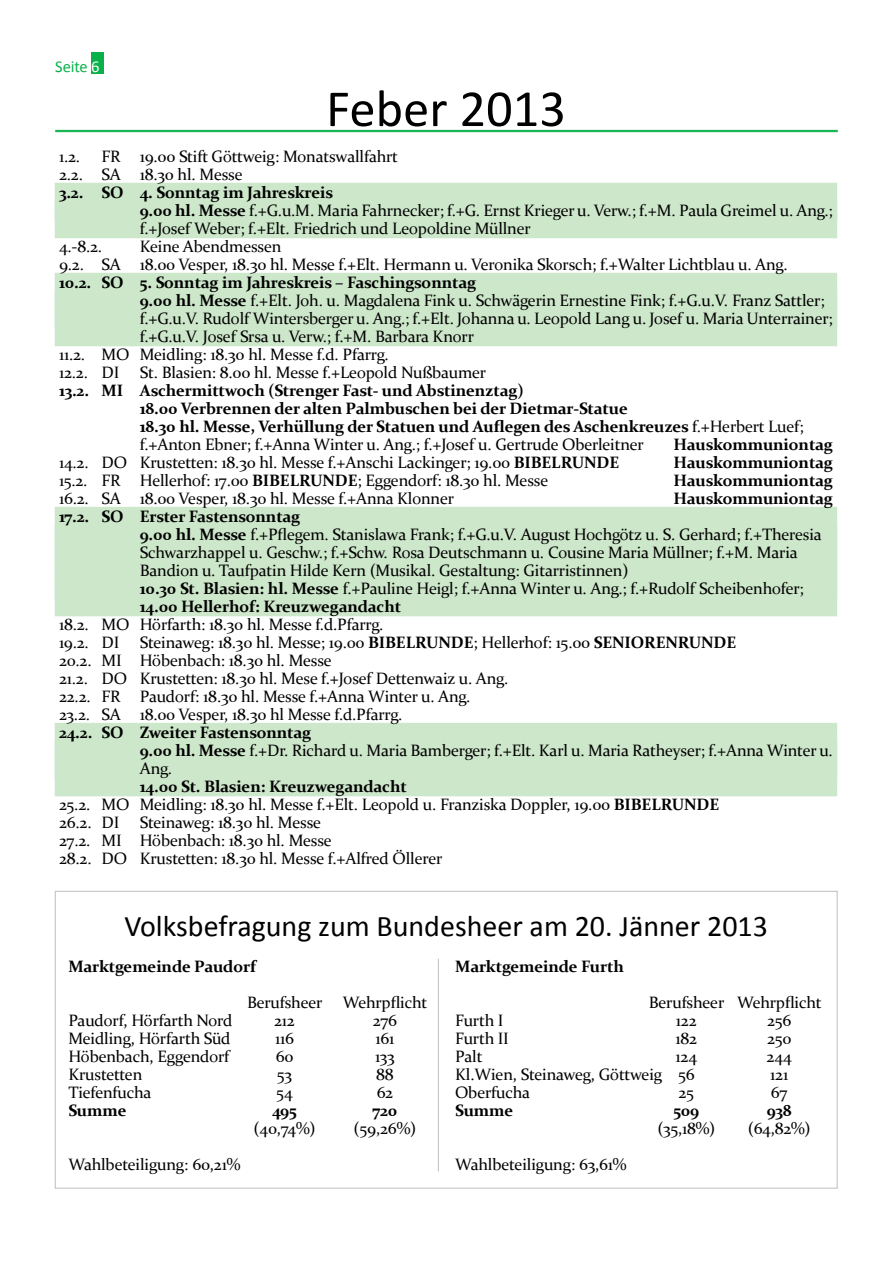
<style>
.page{position:relative;width:893px;height:1263px;background:#fff}
.page>*{position:absolute;margin:0;border:0;box-sizing:border-box;transform-origin:0 0}
.t1{font:52.5px "Calibri";color:#000}
.t2{font:30px "Calibri";color:#000}
.t3{font:16.5px/18px "Constantia";letter-spacing:-.01em;color:#000}
.t4{font:700 16.5px/18px "Constantia";letter-spacing:-.01em;color:#000}
.t5{font:16.5px "Calibri";letter-spacing:-.01em;color:#0ab14b}
.s1{color:#fff}
.s2{font-weight:700}
.s3{font-weight:400}
</style>
<div class="page">
<div style="left:91px;top:52px;width:13px;height:21px;background:#0ab14b"></div>
<div style="left:55px;top:183px;width:782px;height:37px;background:#cde7ca"></div>
<div style="left:55px;top:201px;width:782px;height:37px;background:#cde7ca"></div>
<div style="left:55px;top:273px;width:782px;height:37px;background:#cde7ca"></div>
<div style="left:55px;top:309px;width:782px;height:37px;background:#cde7ca"></div>
<div style="left:55px;top:507px;width:782px;height:37px;background:#cde7ca"></div>
<div style="left:55px;top:543px;width:782px;height:37px;background:#cde7ca"></div>
<div style="left:55px;top:579px;width:782px;height:37px;background:#cde7ca"></div>
<div style="left:55px;top:723px;width:782px;height:37px;background:#cde7ca"></div>
<div style="left:55px;top:759px;width:782px;height:37px;background:#cde7ca"></div>
<hr style="left:55px;top:130px;width:783px;height:1px;background:#0ab14b">
<hr style="left:55px;top:131px;width:783px;height:1px;background:#0ab14b">
<hr style="left:438px;top:959px;width:1px;height:212px;background:#bcbec0">
<p class="t5" style="left:55px;top:56px;width:46px">Seite <span class="s1">6</span></p>
<h1 class="t1" style="left:326px;top:75px;width:241px">Feber 2013</h1>
<p class="t3" style="left:59px;top:147px;width:341px;text-indent:43px">FR 19.00 Stift Göttweig: Monatswallfahrt<br>2.2. SA 18.30 hl. Messe</p>
<p class="t4" style="left:59px;top:183px;width:275px">3.2. SO 4. Sonntag im Jahreskreis</p>
<p class="t3" style="left:140px;top:201px;width:695px"><span class="s2">9.00 hl. Messe</span> f.+G.u.M. Maria Fahrnecker; f.+G. Ernst Krieger u. Verw.; f.+M. Paula Greimel u. Ang.;</p>
<p class="t3" style="left:140px;top:219px;width:392px">f.+Josef Weber; f.+Elt. Friedrich und Leopoldine Müllner</p>
<p class="t3" style="left:59px;top:237px;width:45px">4.-8.2.</p>
<p class="t3" style="left:59px;top:147px;width:23px">1.2.</p>
<p class="t3" style="left:59px;top:237px;width:730px;text-indent:81px">Keine Abendmessen<br>9.2. SA 18.00 Vesper, 18.30 hl. Messe f.+Elt. Hermann u. Veronika Skorsch; f.+Walter Lichtblau u. Ang.</p>
<p class="t4" style="left:59px;top:273px;width:419px">10.2. SO 5. Sonntag im Jahreskreis – Faschingsonntag</p>
<p class="t3" style="left:140px;top:291px;width:686px"><span class="s2">9.00 hl. Messe</span> f.+Elt. Joh. u. Magdalena Fink u. Schwägerin Ernestine Fink; f.+G.u.V. Franz Sattler;</p>
<p class="t3" style="left:140px;top:309px;width:695px">f.+G.u.V. Rudolf Wintersberger u. Ang.; f.+Elt. Johanna u. Leopold Lang u. Josef u. Maria Unterrainer;</p>
<p class="t3" style="left:140px;top:327px;width:336px">f.+G.u.V. Josef Srsa u. Verw.; f.+M. Barbara Knorr</p>
<p class="t3" style="left:59px;top:345px;width:331px">11.2. MO Meidling: 18.30 hl. Messe f.d. Pfarrg.</p>
<p class="t3" style="left:59px;top:363px;width:429px">12.2. DI St. Blasien: 8.00 hl. Messe f.+Leopold Nußbaumer</p>
<p class="t4" style="left:140px;top:381px;width:665px;text-indent:-81px">13.2. MI Aschermittwoch (Strenger Fast- und Abstinenztag)<br>18.00 Verbrennen der alten Palmbuschen bei der Dietmar-Statue<br>18.30 hl. Messe, Verhüllung der Statuen und Auflegen des Aschenkreuzes <span class="s3">f.+Herbert Luef; f.+Anton Ebner; f.+Anna Winter u. Ang.; f.+Josef u. Gertrude Oberleitner</span></p>
<p class="t4" style="left:674px;top:435px;width:161px">Hauskommuniontag</p>
<p class="t3" style="left:59px;top:453px;width:562px">14.2. DO Krustetten: 18.30 hl. Messe f.+Anschi Lackinger; 19.00 <span class="s2">BIBELRUNDE</span></p>
<p class="t4" style="left:674px;top:453px;width:161px">Hauskommuniontag</p>
<p class="t3" style="left:59px;top:471px;width:491px">15.2. FR Hellerhof: 17.00 <span class="s2">BIBELRUNDE</span>; Eggendorf: 18.30 hl. Messe</p>
<p class="t4" style="left:674px;top:471px;width:161px">Hauskommuniontag</p>
<p class="t3" style="left:59px;top:489px;width:397px">16.2. SA 18.00 Vesper, 18.30 hl. Messe f.+Anna Klonner</p>
<p class="t4" style="left:674px;top:489px;width:161px">Hauskommuniontag</p>
<p class="t3" style="left:140px;top:507px;width:683px;text-indent:-81px"><span class="s2">17.2. SO Erster Fastensonntag<br>9.00 hl. Messe</span> f.+Pflegem. Stanislawa Frank; f.+G.u.V. August Hochgötz u. S. Gerhard; f.+Theresia Schwarzhappel u. Geschw.; f.+Schw. Rosa Deutschmann u. Cousine Maria Müllner; f.+M. Maria Bandion u. Taufpatin Hilde Kern (Musikal. Gestaltung: Gitarristinnen)<br><span class="s2">10.30 St. Blasien: hl. Messe</span> f.+Pauline Heigl; f.+Anna Winter u. Ang.; f.+Rudolf Scheibenhofer; <span class="s2">14.00 Hellerhof: Kreuzwegandacht</span></p>
<p class="t3" style="left:59px;top:615px;width:679px">18.2. MO Hörfarth: 18.30 hl. Messe f.d.Pfarrg.<br>19.2. DI Steinaweg: 18.30 hl. Messe; 19.00 <span class="s2">BIBELRUNDE</span>; Hellerhof: 15.00 <span class="s2">SENIORENRUNDE </span>20.2. MI Höbenbach: 18.30 hl. Messe<br>21.2. DO Krustetten: 18.30 hl. Mese f.+Josef Dettenwaiz u. Ang.<br>22.2. FR Paudorf: 18.30 hl. Messe f.+Anna Winter u. Ang.<br>23.2. SA 18.00 Vesper, 18.30 hl Messe f.d.Pfarrg.</p>
<p class="t3" style="left:140px;top:723px;width:695px;text-indent:-81px"><span class="s2">24.2. SO Zweiter Fastensonntag<br>9.00 hl. Messe</span> f.+Dr. Richard u. Maria Bamberger; f.+Elt. Karl u. Maria Ratheyser; f.+Anna Winter u.<br>Ang.</p>
<p class="t3" style="left:59px;top:777px;width:662px;text-indent:81px"><span class="s2">14.00 St. Blasien: Kreuzwegandacht<br></span>25.2. MO Meidling: 18.30 hl. Messe f.+Elt. Leopold u. Franziska Doppler, 19.00 <span class="s2">BIBELRUNDE </span>26.2. DI Steinaweg: 18.30 hl. Messe<br>27.2. MI Höbenbach: 18.30 hl. Messe<br>28.2. DO Krustetten: 18.30 hl. Messe f.+Alfred Öllerer</p>
<h2 class="t2" style="left:124px;top:907px;width:645px">Volksbefragung zum Bundesheer am 20. Jänner 2013</h2>
<p class="t4" style="left:68px;top:957px;width:189px">Marktgemeinde Paudorf</p>
<p class="t3" style="left:247px;top:993px;width:182px">Berufsheer Wehrpflicht</p>
<p class="t3" style="left:68px;top:1011px;width:166px">Paudorf, Hörfarth Nord</p>
<p class="t3" style="left:274px;top:1011px;width:22px">212</p>
<p class="t3" style="left:373px;top:1011px;width:26px">276</p>
<p class="t3" style="left:68px;top:1029px;width:164px">Meidling, Hörfarth Süd</p>
<p class="t3" style="left:275px;top:1029px;width:20px">116</p>
<p class="t3" style="left:375px;top:1029px;width:20px">161</p>
<p class="t3" style="left:68px;top:1047px;width:162px">Höbenbach, Eggendorf</p>
<p class="t3" style="left:276px;top:1047px;width:19px">60</p>
<p class="t3" style="left:375px;top:1047px;width:21px">133</p>
<p class="t3" style="left:68px;top:1065px;width:75px">Krustetten</p>
<p class="t3" style="left:277px;top:1065px;width:17px">53</p>
<p class="t3" style="left:376px;top:1065px;width:19px">88</p>
<p class="t3" style="left:68px;top:1083px;width:85px">Tiefenfucha</p>
<p class="t3" style="left:276px;top:1083px;width:18px">54</p>
<p class="t3" style="left:377px;top:1083px;width:18px">62</p>
<p class="t4" style="left:68px;top:1101px;width:60px">Summe</p>
<p class="t4" style="left:272px;top:1101px;width:26px">495</p>
<p class="t4" style="left:372px;top:1101px;width:26px">720</p>
<p class="t3" style="left:254px;top:1119px;width:63px">(40,74%)</p>
<p class="t3" style="left:354px;top:1119px;width:64px">(59,26%)</p>
<p class="t3" style="left:68px;top:1155px;width:173px">Wahlbeteiligung: 60,21%</p>
<p class="t4" style="left:455px;top:957px;width:170px">Marktgemeinde Furth</p>
<p class="t3" style="left:649px;top:993px;width:174px">Berufsheer Wehrpflicht</p>
<p class="t3" style="left:455px;top:1011px;width:50px">Furth I</p>
<p class="t3" style="left:676px;top:1011px;width:22px">122</p>
<p class="t3" style="left:767px;top:1011px;width:26px">256</p>
<p class="t3" style="left:455px;top:1029px;width:55px">Furth II</p>
<p class="t3" style="left:676px;top:1029px;width:23px">182</p>
<p class="t3" style="left:767px;top:1029px;width:26px">250</p>
<p class="t3" style="left:455px;top:1047px;width:29px">Palt</p>
<p class="t3" style="left:675px;top:1047px;width:23px">124</p>
<p class="t3" style="left:767px;top:1047px;width:27px">244</p>
<p class="t3" style="left:455px;top:1065px;width:241px">Kl.Wien, Steinaweg, Göttweig 56</p>
<p class="t3" style="left:770px;top:1065px;width:19px">121</p>
<p class="t3" style="left:455px;top:1083px;width:76px">Oberfucha</p>
<p class="t3" style="left:679px;top:1083px;width:17px">25</p>
<p class="t3" style="left:771px;top:1083px;width:18px">67</p>
<p class="t4" style="left:455px;top:1101px;width:60px">Summe</p>
<p class="t4" style="left:673px;top:1101px;width:27px">509</p>
<p class="t4" style="left:767px;top:1101px;width:26px">938</p>
<p class="t3" style="left:657px;top:1119px;width:59px">(35,18%)</p>
<p class="t3" style="left:748px;top:1119px;width:64px">(64,82%)</p>
<p class="t3" style="left:455px;top:1155px;width:173px">Wahlbeteiligung: 63,61%</p>
</div>
